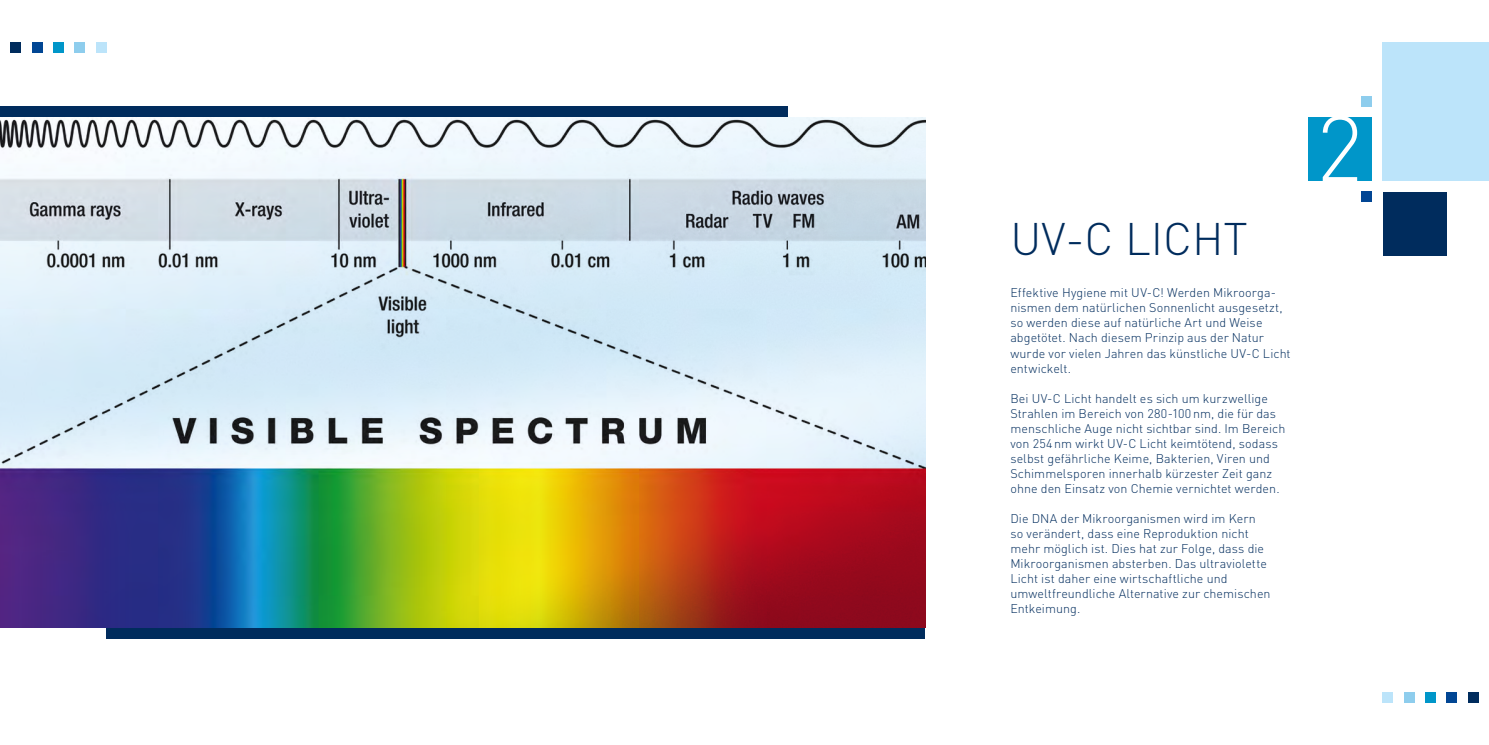
<style>
.page{position:relative;width:1489px;height:745px;background:#fff}
.page>*{position:absolute;margin:0;border:0;box-sizing:border-box;transform-origin:0 0}
.t1{font:300 91.25px "DIN";color:#fff}
.t2{font:300 45px "DIN";color:#002c5d}
.Copy{font:300 12.5px/15px "DIN";letter-spacing:.005em;color:#002c5d}
</style>
<div class="page">
<img style="left:0;top:117px;width:925px;height:510px">
<div style="left:11px;top:43px;width:10px;height:10px;background:#002c5d"></div>
<div style="left:32px;top:43px;width:11px;height:10px;background:#014694"></div>
<div style="left:96px;top:43px;width:10px;height:10px;background:#bce4fa"></div>
<div style="left:53px;top:43px;width:11px;height:10px;background:#0096c9"></div>
<div style="left:74px;top:43px;width:11px;height:10px;background:#8ecded"></div>
<div style="left:1467px;top:691px;width:11px;height:11px;background:#002c5d"></div>
<div style="left:1446px;top:691px;width:10px;height:11px;background:#014694"></div>
<div style="left:1382px;top:691px;width:11px;height:11px;background:#bce4fa"></div>
<div style="left:1424px;top:691px;width:11px;height:11px;background:#0096c9"></div>
<div style="left:1403px;top:691px;width:11px;height:11px;background:#8ecded"></div>
<div style="left:1307px;top:117px;width:64px;height:64px;background:#0096c9"></div>
<div style="left:1382px;top:43px;width:106px;height:138px;background:#bce4fa"></div>
<div style="left:1382px;top:191px;width:64px;height:64px;background:#002c5d"></div>
<div style="left:1361px;top:96px;width:10px;height:10px;background:#8ecded"></div>
<div style="left:1361px;top:191px;width:10px;height:11px;background:#014694"></div>
<div style="left:0;top:106px;width:787px;height:11px;background:#002c5d"></div>
<div style="left:106px;top:627px;width:819px;height:11px;background:#002c5d"></div>
<p class="t2" style="left:1010px;top:211px;width:239px">UV-C LICHT</p>
<p class="Copy" style="left:1010px;top:285px;width:282px">Effektive Hygiene mit UV-C! Werden Mikroorga&shy;nismen dem natürlichen Sonnenlicht ausgesetzt, so werden diese auf natürliche Art und Weise abgetötet. Nach diesem Prinzip aus der Natur wurde vor vielen Jahren das künstliche UV-C Licht entwickelt.</p>
<p class="Copy" style="left:1010px;top:390px;width:276px">Bei UV-C Licht handelt es sich um kurzwellige Strahlen im Bereich von 280-100nm, die für das menschliche Auge nicht sichtbar sind. Im Bereich von 254nm wirkt UV-C Licht keimtötend, sodass selbst gefährliche Keime, Bakterien, Viren und Schimmelsporen innerhalb kürzester Zeit ganz ohne den Einsatz von Chemie vernichtet werden.</p>
<p class="Copy" style="left:1010px;top:510px;width:262px">Die DNA der Mikroorganismen wird im Kern so verändert, dass eine Reproduktion nicht mehr möglich ist. Dies hat zur Folge, dass die Mikroorganismen absterben. Das ultraviolette Licht ist daher eine wirtschaftliche und umweltfreundliche Alternative zur chemischen Entkeimung.</p>
<p class="t1" style="left:1315px;top:92px;width:48px">2</p>
</div>
